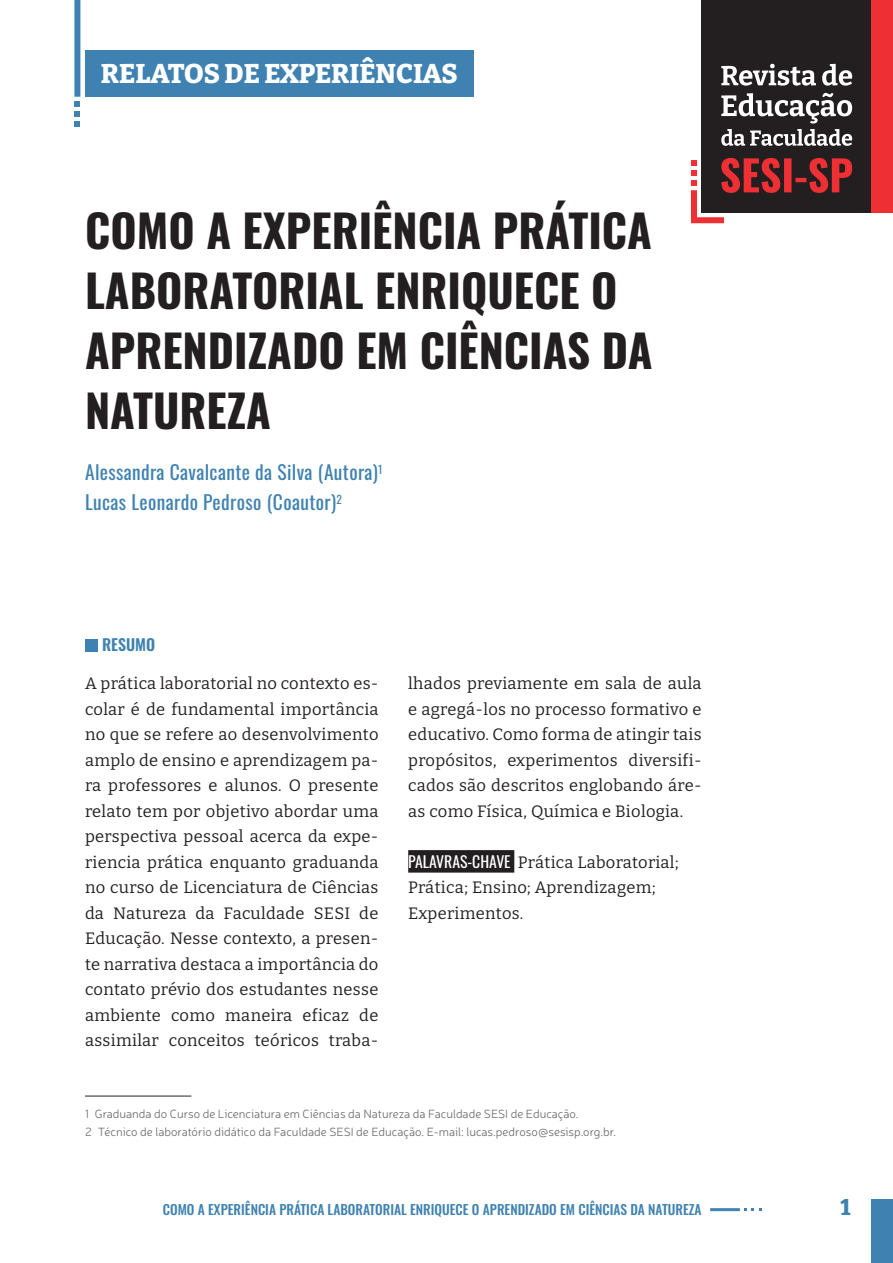
<style>
.page{position:relative;width:893px;height:1263px;background:#fff}
.page>*{position:absolute;margin:0;border:0;box-sizing:border-box;transform-origin:0 0}
.t1{font:700 45px/60px "Oswald";color:#231f20}
.t2{font:800 27px "Bitter";color:#fff}
.t3{font:800 22.5px "Bitter";color:#3f82b1}
.t4{font:19.5px/30px "Oswald";letter-spacing:.02em;color:#3f82b1}
.t5{font:16.5px/25.5px "Bitter";letter-spacing:.02em;color:#231f20;text-align:justify}
.t6{font:600 15.75px "Oswald";color:#3f82b1}
.t7{font:500 13.5px "Oswald";color:#3f82b1}
.t8{font:300 12px/17.7px "Neris";color:#6c6d70}
.s1{font-family:"Oswald";font-size:15.75px;color:#fff}
</style>
<div class="page">
<div style="left:872px;top:1199px;width:21px;height:64px;background:#3f82b1"></div>
<div style="left:702px;top:0;width:170px;height:213px;background:#231f20"></div>
<div style="left:85px;top:50px;width:389px;height:47px;background:#3f82b1"></div>
<svg style="left:721px;top:64px;width:131px;height:22px"></svg>
<svg style="left:721px;top:93px;width:131px;height:53px"></svg>
<div style="left:872px;top:0;width:21px;height:213px;background:#ee3034"></div>
<svg style="left:691px;top:158px;width:161px;height:66px"></svg>
<div style="left:74px;top:0;width:6px;height:97px;background:#3f82b1"></div>
<svg style="left:74px;top:101px;width:6px;height:26px"></svg>
<hr style="left:710px;top:1208px;width:30px;height:3px;background:#3f82b1">
<svg style="left:744px;top:1208px;width:18px;height:3px"></svg>
<hr style="left:85px;top:1095px;width:106px;height:2px;background:#6c6d70">
<div style="left:408px;top:850px;width:106px;height:23px;background:#231f20"></div>
<div style="left:85px;top:639px;width:13px;height:12px;background:#3f82b1"></div>
<h2 class="t2" style="left:101px;top:50px;width:358px">RELATOS DE EXPERIÊNCIAS</h2>
<h1 class="t1" style="left:85px;top:204px;width:569px">COMO A EXPERIÊNCIA PRÁTICA<br>LABORATORIAL ENRIQUECE O<br>APRENDIZADO EM CIÊNCIAS DA<br>NATUREZA</h1>
<p class="t4" style="left:85px;top:455px;width:299px">Alessandra Cavalcante da Silva (Autora)<sup>1<br></sup>Lucas Leonardo Pedroso (Coautor)<sup>2</sup></p>
<p class="t6" style="left:102px;top:636px;width:55px">RESUMO</p>
<p class="t5" style="left:85px;top:670px;width:295px">A prática laboratorial no contexto es&shy;colar é de fundamental importância no que se refere ao desenvolvimento amplo de ensino e aprendizagem pa&shy;ra professores e alunos. O presente relato tem por objetivo abordar uma perspectiva pessoal acerca da expe&shy;riencia prática enquanto graduanda no curso de Licenciatura de Ciências da Natureza da Faculdade SESI de Educação. Nesse contexto, a presen&shy;te narrativa destaca a importância do contato prévio dos estudantes nesse ambiente como maneira eficaz de assimilar conceitos teóricos traba-</p>
<p class="t5" style="left:408px;top:670px;width:295px">lhados previamente em sala de aula e agregá-los no processo formativo e educativo. Como forma de atingir tais propósitos, experimentos diversifi&shy;cados são descritos englobando áre&shy;as como Física, Química e Biologia.</p>
<p class="t5" style="left:408px;top:849px;width:272px;text-align:left"><span class="s1">PALAVRAS-CHAVE</span> Prática Laboratorial;<br>Prática; Ensino; Aprendizagem;<br>Experimentos.</p>
<p class="t8" style="left:85px;top:1105px;width:533px">1 Graduanda do Curso de Licenciatura em Ciências da Natureza da Faculdade SESI de Educação.<br>2 Técnico de laboratório didático da Faculdade SESI de Educação. E-mail: lucas.pedroso@sesisp.org.br.</p>
<p class="t7" style="left:163px;top:1202px;width:540px">COMO A EXPERIÊNCIA PRÁTICA LABORATORIAL ENRIQUECE O APRENDIZADO EM CIÊNCIAS DA NATUREZA</p>
<h3 class="t3" style="left:840px;top:1188px;width:11px">1</h3>
</div>
